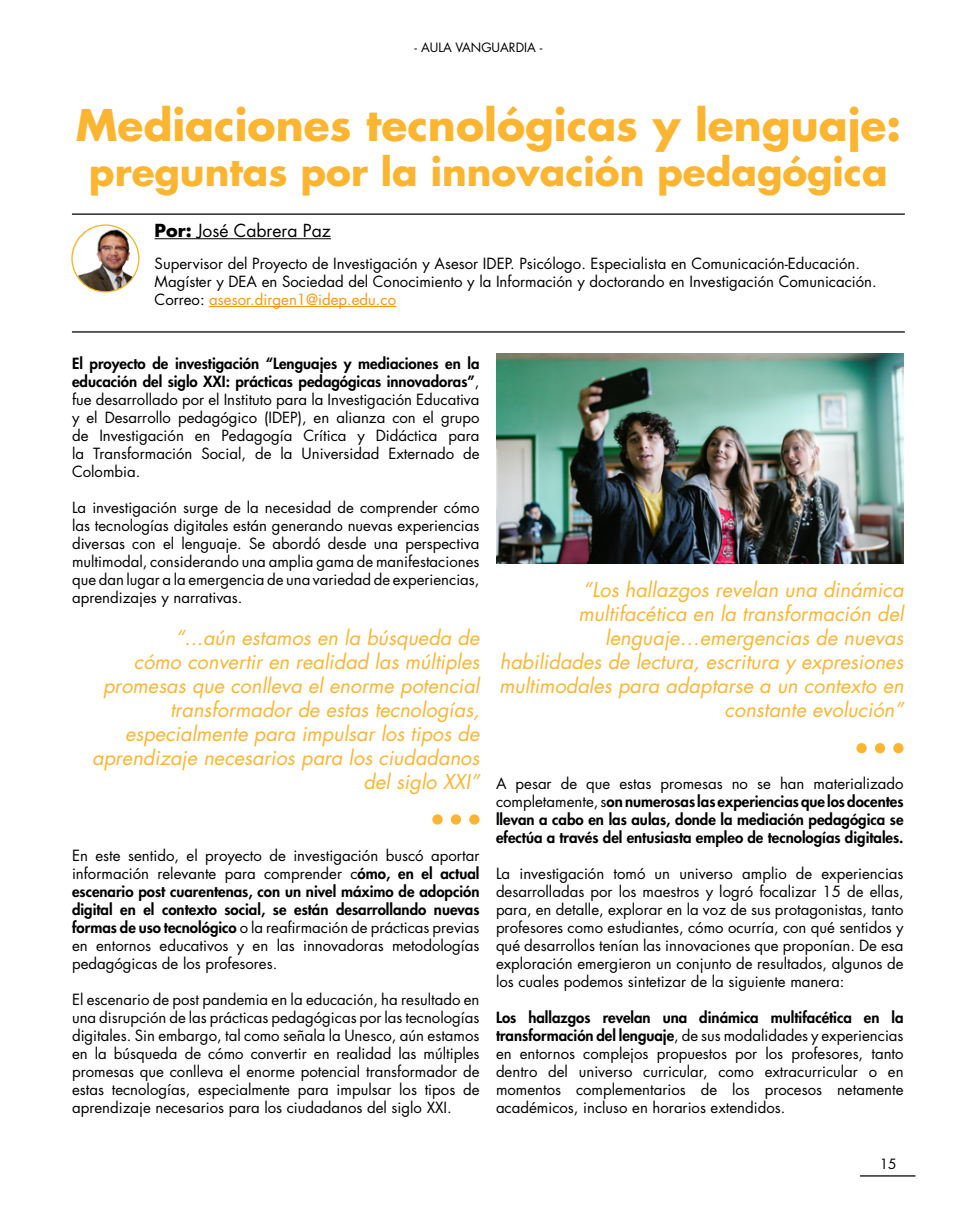
<style>
.page{position:relative;width:957px;height:1205px;background:#fff}
.page>*{position:absolute;margin:0;border:0;box-sizing:border-box;transform-origin:0 0}
.t1{font:700 42.5px "Futura Std";color:#fcb531}
.t2{font:700 37.5px "Futura Std";color:#fcb531}
.t3{font:italic 20px/24px "Futura Std";color:#fcb531;text-align:right}
.t4{font:17.5px "Futura Std";color:#000}
.t5{font:15px/18px "Futura Std";color:#000;text-align:justify}
.t6{font:800 15px/18px "Futura Std";color:#000;text-align:justify}
.t7{font:13.75px "Futura Std";color:#000}
.t8{font:12.5px "Futura Std";color:#000}
.s1{font-weight:700}
.s2{color:#fa960d}
.s3{font-weight:800}
.s4{font-weight:400}
</style>
<div class="page">
<img style="left:72px;top:225px;width:67px;height:67px;border-radius:33px">
<div style="left:71px;top:224px;width:68px;height:68px;border:1px solid #f2b517;border-radius:50%"></div>
<hr style="left:72px;top:331px;width:833px;height:2px;background:#000">
<hr style="left:72px;top:213px;width:833px;height:2px;background:#000">
<hr style="left:155px;top:238px;width:176px;height:1px;background:#000">
<hr style="left:209px;top:306px;width:187px;height:1px;background:#fa960d">
<div style="left:432px;top:814px;width:11px;height:10px;background:#fcb531;border-radius:50%"></div>
<div style="left:451px;top:814px;width:10px;height:10px;background:#fcb531;border-radius:50%"></div>
<div style="left:469px;top:814px;width:10px;height:10px;background:#fcb531;border-radius:50%"></div>
<div style="left:856px;top:743px;width:10px;height:10px;background:#fcb531;border-radius:50%"></div>
<div style="left:875px;top:743px;width:10px;height:10px;background:#fcb531;border-radius:50%"></div>
<div style="left:893px;top:743px;width:10px;height:10px;background:#fcb531;border-radius:50%"></div>
<img style="left:496px;top:354px;width:408px;height:209px">
<hr style="left:860px;top:1175px;width:55px;height:1px;background:#000">
<p class="t8" style="left:414px;top:39px;width:129px">- AULA VANGUARDIA -</p>
<h1 class="t1" style="left:76px;top:97px;width:827px">Mediaciones tecnológicas y lenguaje:</h1>
<h2 class="t2" style="left:89px;top:147px;width:800px">preguntas por la innovación pedagógica</h2>
<p class="t4" style="left:155px;top:219px;width:178px"><span class="s1">Por:</span> José Cabrera Paz</p>
<p class="t5" style="left:155px;top:255px;width:723px;text-align:left">Supervisor del Proyecto de Investigación y Asesor IDEP. Psicólogo. Especialista en Comunicación-Educación.<br>Magíster y DEA en Sociedad del Conocimiento y la Información y doctorando en Investigación Comunicación.<br>Correo: <span class="s2">asesor.dirgen1@idep.edu.co</span></p>
<p class="t5" style="left:72px;top:354px;width:409px"><span class="s3">El proyecto de investigación “Lenguajes y mediaciones en la educación del siglo XXI: prácticas pedagógicas innovadoras”</span>, fue desarrollado por el Instituto para la Investigación Educativa y el Desarrollo pedagógico (IDEP), en alianza con el grupo de Investigación en Pedagogía Crítica y Didáctica para la Transformación Social, de la Universidad Externado de Colombia.</p>
<p class="t5" style="left:72px;top:498px;width:409px">La investigación surge de la necesidad de comprender cómo las tecnologías digitales están generando nuevas experiencias diversas con el lenguaje. Se abordó desde una perspectiva multimodal, considerando una amplia gama de manifestaciones que dan lugar a la emergencia de una variedad de experiencias, aprendizajes y narrativas.</p>
<p class="t3" style="left:92px;top:625px;width:389px">“...aún estamos en la búsqueda de<br>cómo convertir en realidad las múltiples promesas que conlleva el enorme potencial transformador de estas tecnologías, especialmente para impulsar los tipos de aprendizaje necesarios para los ciudadanos del siglo XXI”</p>
<p class="t5" style="left:72px;top:846px;width:409px">En este sentido, el proyecto de investigación buscó aportar información relevante para comprender c<span class="s3">ómo, en el actual escenario post cuarentenas, con un nivel máximo de adopción digital en el contexto social, se están desarrollando nuevas formas de uso tecnológico</span> o la reafirmación de prácticas previas en entornos educativos y en las innovadoras metodologías pedagógicas de los profesores.</p>
<p class="t5" style="left:72px;top:990px;width:409px">El escenario de post pandemia en la educación, ha resultado en una disrupción de las prácticas pedagógicas por las tecnologías digitales. Sin embargo, tal como señala la Unesco, aún estamos en la búsqueda de cómo convertir en realidad las múltiples promesas que conlleva el enorme potencial transformador de estas tecnologías, especialmente para impulsar los tipos de aprendizaje necesarios para los ciudadanos del siglo XXI.</p>
<h3 class="t3" style="left:499px;top:578px;width:406px">“Los hallazgos revelan una dinámica multifacética en la transformación del lenguaje…emergencias de nuevas habilidades de lectura, escritura y expresiones multimodales para adaptarse a un contexto en constante evolución”</h3>
<p class="t6" style="left:496px;top:775px;width:409px"><span class="s4">A pesar de que estas promesas no se han materializado completamente, s</span>on numerosas las experiencias que los docentes llevan a cabo en las aulas, donde la mediación pedagógica se efectúa a través del entusiasta empleo de tecnologías digitales.</p>
<p class="t5" style="left:496px;top:865px;width:409px">La investigación tomó un universo amplio de experiencias desarrolladas por los maestros y logró focalizar 15 de ellas, para, en detalle, explorar en la voz de sus protagonistas, tanto profesores como estudiantes, cómo ocurría, con qué sentidos y qué desarrollos tenían las innovaciones que proponían. De esa exploración emergieron un conjunto de resultados, algunos de los cuales podemos sintetizar de la siguiente manera:</p>
<p class="t5" style="left:496px;top:1009px;width:409px"><span class="s3">Los hallazgos revelan una dinámica multifacética en la transformación del lenguaje</span>, de sus modalidades y experiencias en entornos complejos propuestos por los profesores, tanto dentro del universo curricular, como extracurricular o en momentos complementarios de los procesos netamente académicos, incluso en horarios extendidos.</p>
<p class="t7" style="left:880px;top:1155px;width:18px">15</p>
</div>
